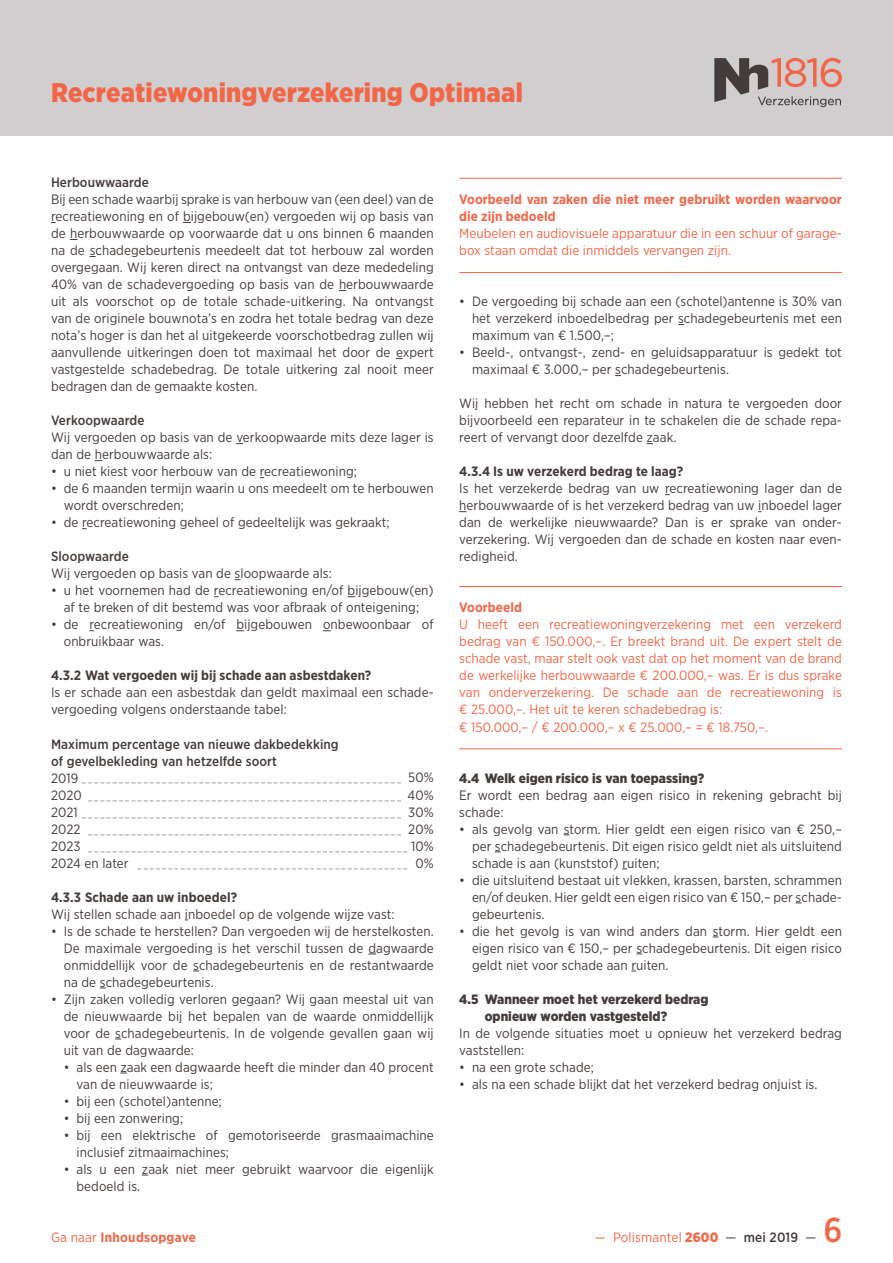
<style>
.page{position:relative;width:893px;height:1263px;background:#fff}
.page>*{position:absolute;margin:0;border:0;box-sizing:border-box;transform-origin:0 0}
.t1{font:500 34.5px "Gotham Narrow";color:#f26648}
.t2{font:900 27px "Gotham Narrow";letter-spacing:.01em;color:#f26648}
.t3{font:13.5px/17px "Gotham Narrow";letter-spacing:.005em;color:#443c3a}
.t4{font:13.5px/17px "Gotham Narrow";letter-spacing:.005em;color:#f26648}
.t5{font:500 13.5px/17px "Gotham Narrow";letter-spacing:.005em;color:#443c3a}
.t6{font:700 13.5px "Gotham Narrow";letter-spacing:.005em;color:#443c3a}
.t7{font:700 13.5px/17px "Gotham Narrow";letter-spacing:.005em;color:#f26648}
.t8{font:900 13.5px/17px "Gotham Narrow";letter-spacing:.005em;color:#443c3a}
.t9{font:7.5px "Gotham Narrow";color:#443c3a}
.s1{font-size:13.5px}
.s2{font-weight:400}
.s3{font-weight:900}
.s4{color:#443c3a}
.s5{font-weight:500;color:#443c3a}
</style>
<div class="page">
<hr style="left:459px;top:178px;width:383px;height:1px;background:#f26648">
<hr style="left:459px;top:272px;width:383px;height:1px;background:#f26648">
<hr style="left:459px;top:586px;width:383px;height:1px;background:#f26648">
<hr style="left:459px;top:748px;width:383px;height:1px;background:#f26648">
<div style="left:0;top:0;width:893px;height:136px;background:#d0cece"></div>
<svg style="left:714px;top:58px;width:128px;height:49px"></svg>
<h2 class="t2" style="left:51px;top:74px;width:473px">Recreatiewoningverzekering Optimaal</h2>
<p class="t5" style="left:51px;top:174px;width:99px">Herbouwwaarde</p>
<p class="t3" style="left:51px;top:191px;width:384px;text-align:justify">Bij een schade waarbij sprake is van herbouw van (een deel) van de recreatiewoning en of bijgebouw(en) vergoeden wij op basis van de herbouwwaarde op voorwaarde dat u ons binnen 6 maanden na de schadegebeurtenis meedeelt dat tot herbouw zal worden overgegaan. Wij keren direct na ontvangst van deze mededeling 40% van de schadevergoeding op basis van de herbouwwaarde uit als voorschot op de totale schade-uitkering. Na ontvangst van de originele bouwnota’s en zodra het totale bedrag van deze nota’s hoger is dan het al uitgekeerde voorschotbedrag zullen wij aanvullende uitkeringen doen tot maximaal het door de expert vastgestelde schadebedrag. De totale uitkering zal nooit meer bedragen dan de gemaakte kosten.</p>
<p class="t5" style="left:51px;top:412px;width:95px">Verkoopwaarde</p>
<p class="t3" style="left:51px;top:429px;width:384px">Wij vergoeden op basis van de verkoopwaarde mits deze lager is dan de herbouwwaarde als:</p>
<p class="t3" style="left:51px;top:463px;width:307px">• u niet kiest voor herbouw van de recreatiewoning;</p>
<p class="t3" style="left:64px;top:480px;width:371px;text-indent:-13px">• de 6 maanden termijn waarin u ons meedeelt om te herbouwen wordt overschreden;</p>
<p class="t3" style="left:51px;top:514px;width:340px">• de recreatiewoning geheel of gedeeltelijk was gekraakt;</p>
<p class="t5" style="left:51px;top:548px;width:79px">Sloopwaarde</p>
<p class="t3" style="left:51px;top:565px;width:282px">Wij vergoeden op basis van de sloopwaarde als:</p>
<p class="t3" style="left:51px;top:582px;width:384px;text-align:center">• u het voornemen had de recreatiewoning en/of bijgebouw(en) af te breken of dit bestemd was voor afbraak of onteigening;</p>
<p class="t3" style="left:64px;top:616px;width:371px;text-indent:-13px">• de recreatiewoning en/of bijgebouwen onbewoonbaar of onbruikbaar was.</p>
<p class="t6" style="left:51px;top:667px;width:322px">4.3.2 Wat vergoeden wij bij schade aan asbestdaken?</p>
<p class="t3" style="left:51px;top:684px;width:384px">Is er schade aan een asbestdak dan geldt maximaal een schade&shy;vergoeding volgens onderstaande tabel:</p>
<p class="t5" style="left:51px;top:735px;width:289px">Maximum percentage van nieuwe dakbedekking of gevelbekleding van hetzelfde soort</p>
<p class="t9" style="left:51px;top:775px;width:384px"><span class="s1">2019</span> ____________________________________________________ <span class="s1">50%</span></p>
<p class="t9" style="left:51px;top:792px;width:384px"><span class="s1">2020</span> _ _ _ _ _ _ _ _ _ _ _ _ _ _ _ _ _ _ _ _ _ _ _ _ _ _ _ _ _ _ _ _ _ _ _ _ _ _ _ _ _ _ _ _ _ _ _ _ _ _ _ <span class="s1">40%</span></p>
<p class="t9" style="left:51px;top:809px;width:384px"><span class="s1">2021</span> _ _ _ _ _ _ _ _ _ _ _ _ _ _ _ _ _ _ _ _ _ _ _ _ _ _ _ _ _ _ _ _ _ _ _ _ _ _ _ _ _ _ _ _ _ _ _ _ _ _ _ _ <span class="s1">30%</span></p>
<p class="t9" style="left:51px;top:826px;width:384px"><span class="s1">2022</span> _ _ _ _ _ _ _ _ _ _ _ _ _ _ _ _ _ _ _ _ _ _ _ _ _ _ _ _ _ _ _ _ _ _ _ _ _ _ _ _ _ _ _ _ _ _ _ _ _ _ _ <span class="s1">20%</span></p>
<p class="t9" style="left:51px;top:843px;width:384px"><span class="s1">2023</span> _ _ _ _ _ _ _ _ _ _ _ _ _ _ _ _ _ _ _ _ _ _ _ _ _ _ _ _ _ _ _ _ _ _ _ _ _ _ _ _ _ _ _ _ _ _ _ _ _ _ _ <span class="s1">10%</span></p>
<p class="t9" style="left:51px;top:860px;width:384px"><span class="s1">2024 en later</span> _ _ _ _ _ _ _ _ _ _ _ _ _ _ _ _ _ _ _ _ _ _ _ _ _ _ _ _ _ _ _ _ _ _ _ _ _ _ _ _ _ _ _ _ <span class="s1">0%</span></p>
<p class="t6" style="left:51px;top:888px;width:188px">4.3.3 Schade aan uw inboedel?</p>
<p class="t3" style="left:51px;top:905px;width:345px">Wij stellen schade aan inboedel op de volgende wijze vast:</p>
<p class="t3" style="left:64px;top:922px;width:371px;text-align:justify;text-indent:-13px">• Is de schade te herstellen? Dan vergoeden wij de herstelkosten.<br>De maximale vergoeding is het verschil tussen de dagwaarde onmiddellijk voor de schadegebeurtenis en de restantwaarde na de schadegebeurtenis.</p>
<p class="t3" style="left:64px;top:990px;width:371px;text-align:justify;text-indent:-13px">• Zijn zaken volledig verloren gegaan? Wij gaan meestal uit van de nieuwwaarde bij het bepalen van de waarde onmiddellijk voor de schadegebeurtenis. In de volgende gevallen gaan wij uit van de dagwaarde:</p>
<p class="t3" style="left:77px;top:1058px;width:359px;text-indent:-13px">• als een zaak een dagwaarde heeft die minder dan 40 procent van de nieuwwaarde is;</p>
<p class="t3" style="left:64px;top:1092px;width:159px">• bij een (schotel)antenne;</p>
<p class="t3" style="left:64px;top:1109px;width:121px">• bij een zonwering;</p>
<p class="t3" style="left:77px;top:1126px;width:359px;text-indent:-13px">• bij een elektrische of gemotoriseerde grasmaaimachine inclusief zitmaaimachines;</p>
<p class="t3" style="left:77px;top:1160px;width:359px;text-indent:-13px">• als u een zaak niet meer gebruikt waarvoor die eigenlijk bedoeld is.</p>
<p class="t7" style="left:51px;top:1228px;width:147px"><span class="s2">Ga naar</span> Inhoudsopgave</p>
<p class="t7" style="left:459px;top:191px;width:384px">Voorbeeld van zaken die niet meer gebruikt worden waarvoor die zijn bedoeld</p>
<p class="t4" style="left:459px;top:225px;width:384px">Meubelen en audiovisuele apparatuur die in een schuur of garage&shy;box staan omdat die inmiddels vervangen zijn.</p>
<p class="t3" style="left:472px;top:293px;width:371px;text-align:justify;text-indent:-13px">• De vergoeding bij schade aan een (schotel)antenne is 30% van het verzekerd inboedelbedrag per schadegebeurtenis met een maximum van € 1.500,–;</p>
<p class="t3" style="left:472px;top:344px;width:371px;text-indent:-13px">• Beeld-, ontvangst-, zend- en geluidsapparatuur is gedekt tot maximaal € 3.000,– per schadegebeurtenis.</p>
<p class="t3" style="left:459px;top:395px;width:384px;text-align:justify">Wij hebben het recht om schade in natura te vergoeden door bijvoorbeeld een reparateur in te schakelen die de schade repa&shy;reert of vervangt door dezelfde zaak.</p>
<p class="t6" style="left:459px;top:463px;width:226px">4.3.4 Is uw verzekerd bedrag te laag?</p>
<p class="t3" style="left:459px;top:480px;width:384px;text-align:justify">Is het verzekerde bedrag van uw recreatiewoning lager dan de herbouwwaarde of is het verzekerd bedrag van uw inboedel lager dan de werkelijke nieuwwaarde? Dan is er sprake van onder&shy;verzekering. Wij vergoeden dan de schade en kosten naar even&shy;redigheid.</p>
<p class="t7" style="left:459px;top:599px;width:64px">Voorbeeld</p>
<p class="t4" style="left:459px;top:616px;width:384px">U heeft een recreatiewoningverzekering met een verzekerd bedrag van € 150.000,–. Er breekt brand uit. De expert stelt de schade vast, maar stelt ook vast dat op het moment van de brand de werkelijke herbouwwaarde € 200.000,– was. Er is dus sprake van onderverzekering. De schade aan de recreatiewoning is € 25.000,–. Het uit te keren schadebedrag is:<br>€ 150.000,– / € 200.000,– x € 25.000,– = € 18.750,–.</p>
<p class="t8" style="left:459px;top:769px;width:246px">4.4 Welk eigen risico is van toepassing?</p>
<p class="t3" style="left:459px;top:786px;width:384px">Er wordt een bedrag aan eigen risico in rekening gebracht bij schade:</p>
<p class="t3" style="left:472px;top:820px;width:371px;text-align:justify;text-indent:-13px">• als gevolg van storm. Hier geldt een eigen risico van € 250,– per schadegebeurtenis. Dit eigen risico geldt niet als uitsluitend schade is aan (kunststof) ruiten;</p>
<p class="t3" style="left:472px;top:871px;width:371px;text-align:justify;text-indent:-13px">• die uitsluitend bestaat uit vlekken, krassen, barsten, schrammen en/of deuken. Hier geldt een eigen risico van € 150,– per schade&shy;gebeurtenis.</p>
<p class="t3" style="left:472px;top:922px;width:371px;text-align:justify;text-indent:-13px">• die het gevolg is van wind anders dan storm. Hier geldt een eigen risico van € 150,– per schadegebeurtenis. Dit eigen risico geldt niet voor schade aan ruiten.</p>
<p class="t8" style="left:485px;top:990px;width:225px;text-indent:-26px">4.5 Wanneer moet het verzekerd bedrag opnieuw worden vastgesteld?</p>
<p class="t3" style="left:459px;top:1024px;width:384px">In de volgende situaties moet u opnieuw het verzekerd bedrag vaststellen:</p>
<p class="t3" style="left:459px;top:1058px;width:136px">• na een grote schade;</p>
<p class="t3" style="left:459px;top:1075px;width:360px">• als na een schade blijkt dat het verzekerd bedrag onjuist is.</p>
<p class="t4" style="left:595px;top:1228px;width:223px">— Polismantel <span class="s3">2600</span> <span class="s4">—</span> <span class="s5">mei 2019</span> <span class="s4">—</span></p>
<h1 class="t1" style="left:824px;top:1208px;width:20px">6</h1>
</div>
